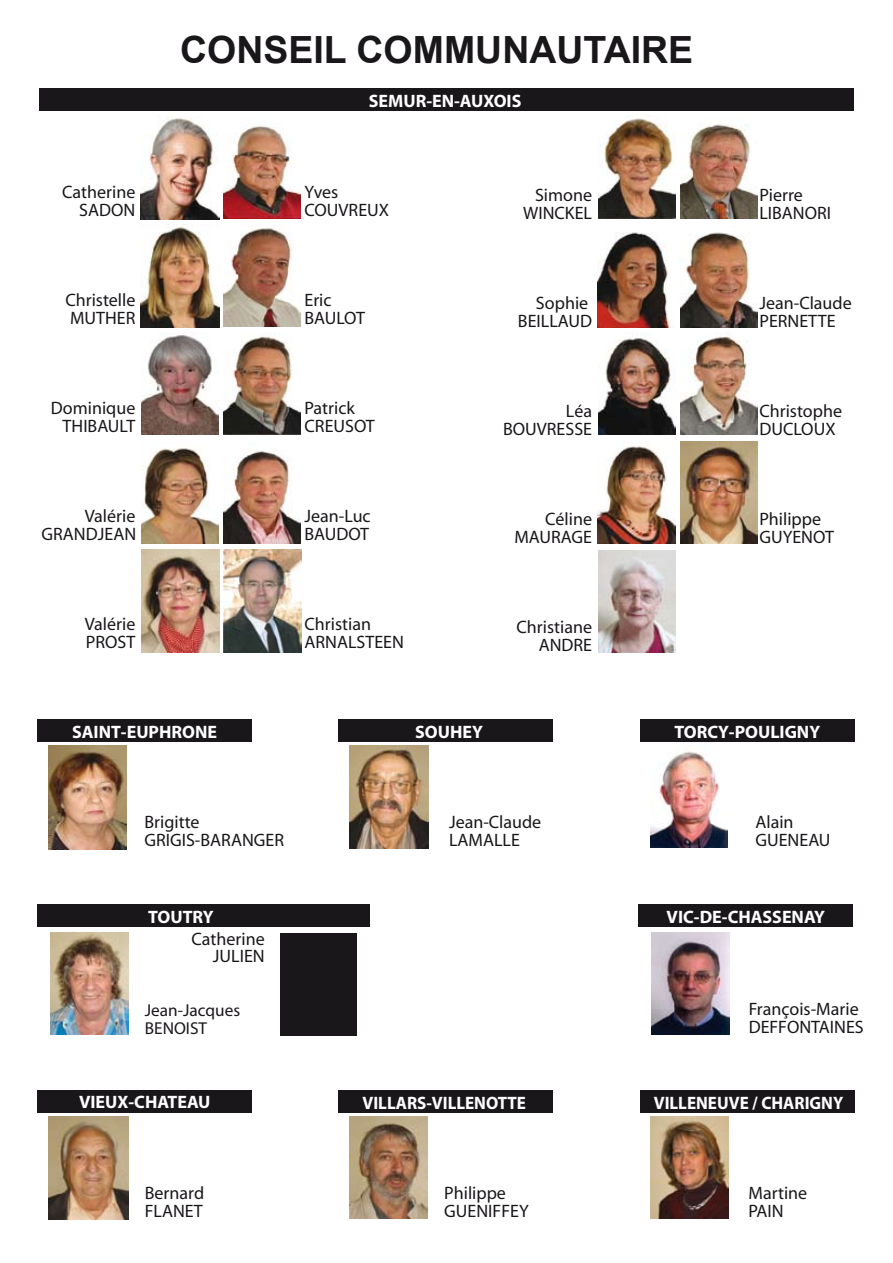
<style>
.page{position:relative;width:893px;height:1263px;background:#fff}
.page>*{position:absolute;margin:0;border:0;box-sizing:border-box;transform-origin:0 0}
.t1{font:700 37.5px "Arial";color:#1a171b}
.t2{font:18px/18px "Myriad";color:#1a171b}
.t3{font:700 18px "Myriad";color:#fff}
.t4{font:700 18px "Myriad";color:#fff;scale:.95 1}
.t5{font:17.25px/18px "Myriad";color:#1a171b}
</style>
<div class="page">
<img style="left:650px;top:1116px;width:78px;height:103px">
<div style="left:640px;top:1090px;width:214px;height:22px;background:#1a171b"></div>
<img style="left:652px;top:932px;width:77px;height:102px">
<img style="left:650px;top:751px;width:78px;height:96px">
<div style="left:39px;top:89px;width:814px;height:22px;background:#1a171b"></div>
<div style="left:37px;top:905px;width:333px;height:22px;background:#1a171b"></div>
<div style="left:639px;top:905px;width:214px;height:22px;background:#1a171b"></div>
<div style="left:37px;top:1090px;width:215px;height:22px;background:#1a171b"></div>
<div style="left:339px;top:1090px;width:214px;height:22px;background:#1a171b"></div>
<div style="left:37px;top:719px;width:215px;height:23px;background:#1a171b"></div>
<div style="left:339px;top:719px;width:214px;height:23px;background:#1a171b"></div>
<div style="left:640px;top:719px;width:214px;height:23px;background:#1a171b"></div>
<img style="left:141px;top:116px;width:78px;height:103px">
<img style="left:349px;top:745px;width:79px;height:103px">
<img style="left:49px;top:746px;width:78px;height:104px">
<img style="left:50px;top:933px;width:78px;height:102px">
<img style="left:49px;top:1116px;width:80px;height:103px">
<img style="left:350px;top:1116px;width:78px;height:103px">
<img style="left:598px;top:550px;width:77px;height:102px">
<img style="left:680px;top:442px;width:78px;height:102px">
<img style="left:141px;top:550px;width:78px;height:102px">
<img style="left:223px;top:550px;width:78px;height:102px">
<img style="left:680px;top:336px;width:78px;height:99px">
<img style="left:598px;top:445px;width:77px;height:99px">
<img style="left:141px;top:332px;width:78px;height:103px">
<img style="left:223px;top:225px;width:78px;height:102px">
<img style="left:598px;top:116px;width:78px;height:102px">
<img style="left:680px;top:124px;width:78px;height:94px">
<img style="left:598px;top:232px;width:74px;height:95px">
<img style="left:680px;top:232px;width:77px;height:95px">
<img style="left:598px;top:333px;width:77px;height:101px">
<img style="left:223px;top:125px;width:78px;height:93px">
<img style="left:224px;top:334px;width:77px;height:101px">
<img style="left:141px;top:448px;width:78px;height:96px">
<img style="left:224px;top:450px;width:77px;height:94px">
<img style="left:141px;top:225px;width:78px;height:102px">
<div style="left:280px;top:933px;width:76px;height:102px;background:#1a171b"></div>
<h1 class="t1" style="left:180px;top:25px;width:515px">CONSEIL COMMUNAUTAIRE</h1>
<p class="t3" style="left:369px;top:91px;width:154px">SEMUR-EN-AUXOIS</p>
<p class="t2" style="left:62px;top:184px;width:75px">Catherine</p>
<p class="t2" style="left:305px;top:184px;width:35px">Yves</p>
<p class="t2" style="left:79px;top:202px;width:58px">SADON</p>
<p class="t2" style="left:305px;top:202px;width:86px">COUVREUX</p>
<p class="t2" style="left:535px;top:187px;width:58px">Simone</p>
<p class="t2" style="left:759px;top:187px;width:45px">Pierre</p>
<p class="t2" style="left:523px;top:205px;width:70px">WINCKEL</p>
<p class="t2" style="left:759px;top:205px;width:73px">LIBANORI</p>
<p class="t2" style="left:65px;top:292px;width:71px">Christelle</p>
<p class="t2" style="left:305px;top:292px;width:29px">Eric</p>
<p class="t2" style="left:70px;top:310px;width:67px">MUTHER</p>
<p class="t2" style="left:305px;top:310px;width:62px">BAULOT</p>
<p class="t2" style="left:536px;top:295px;width:54px">Sophie</p>
<p class="t2" style="left:759px;top:295px;width:94px">Jean-Claude</p>
<p class="t2" style="left:518px;top:313px;width:76px">BEILLAUD</p>
<p class="t2" style="left:759px;top:313px;width:78px">PERNETTE</p>
<p class="t2" style="left:51px;top:400px;width:86px">Dominique</p>
<p class="t2" style="left:305px;top:400px;width:52px">Patrick</p>
<p class="t2" style="left:63px;top:418px;width:74px">THIBAULT</p>
<p class="t2" style="left:305px;top:418px;width:72px">CREUSOT</p>
<p class="t2" style="left:566px;top:403px;width:28px">Léa</p>
<p class="t2" style="left:759px;top:403px;width:84px">Christophe</p>
<p class="t2" style="left:503px;top:421px;width:90px">BOUVRESSE</p>
<p class="t2" style="left:759px;top:421px;width:78px">DUCLOUX</p>
<p class="t2" style="left:85px;top:508px;width:52px">Valérie</p>
<p class="t2" style="left:305px;top:508px;width:68px">Jean-Luc</p>
<p class="t2" style="left:42px;top:526px;width:96px">GRANDJEAN</p>
<p class="t2" style="left:305px;top:526px;width:66px">BAUDOT</p>
<p class="t2" style="left:545px;top:511px;width:48px">Céline</p>
<p class="t2" style="left:759px;top:511px;width:63px">Philippe</p>
<p class="t2" style="left:514px;top:529px;width:79px">MAURAGE</p>
<p class="t2" style="left:759px;top:529px;width:76px">GUYENOT</p>
<p class="t2" style="left:85px;top:616px;width:52px">Valérie</p>
<p class="t2" style="left:305px;top:616px;width:68px">Christian</p>
<p class="t2" style="left:86px;top:634px;width:51px">PROST</p>
<p class="t2" style="left:305px;top:634px;width:101px">ARNALSTEEN</p>
<p class="t3" style="left:72px;top:722px;width:147px">SAINT-EUPHRONE</p>
<p class="t3" style="left:415px;top:723px;width:69px">SOUHEY</p>
<p class="t2" style="left:517px;top:619px;width:77px;text-align:right">Christiane<br>ANDRE</p>
<p class="t3" style="left:674px;top:722px;width:147px">TORCY-POULIGNY</p>
<p class="t2" style="left:145px;top:813px;width:141px">Brigitte<br>GRIGIS-BARANGER</p>
<p class="t3" style="left:148px;top:907px;width:67px">TOUTRY</p>
<p class="t2" style="left:192px;top:932px;width:75px;line-height:16.5px;text-align:right">Catherine<br>JULIEN</p>
<p class="t2" style="left:449px;top:814px;width:94px">Jean-Claude<br>LAMALLE</p>
<p class="t2" style="left:755px;top:814px;width:76px">Alain<br>GUENEAU</p>
<p class="t3" style="left:667px;top:907px;width:160px">VIC-DE-CHASSENAY</p>
<p class="t5" style="left:145px;top:1002px;width:97px">Jean-Jacques<br>BENOIST</p>
<p class="t2" style="left:749px;top:1001px;width:117px">François-Marie<br>DEFFONTAINES</p>
<p class="t3" style="left:79px;top:1093px;width:133px">VIEUX-CHATEAU</p>
<p class="t2" style="left:145px;top:1184px;width:61px">Bernard<br>FLANET</p>
<p class="t4" style="left:363px;top:1093px;width:174px">VILLARS-VILLENOTTE</p>
<p class="t2" style="left:444px;top:1184px;width:86px">Philippe<br>GUENIFFEY</p>
<p class="t4" style="left:654px;top:1093px;width:201px">VILLENEUVE / CHARIGNY</p>
<p class="t2" style="left:749px;top:1184px;width:60px">Martine<br>PAIN</p>
</div>
